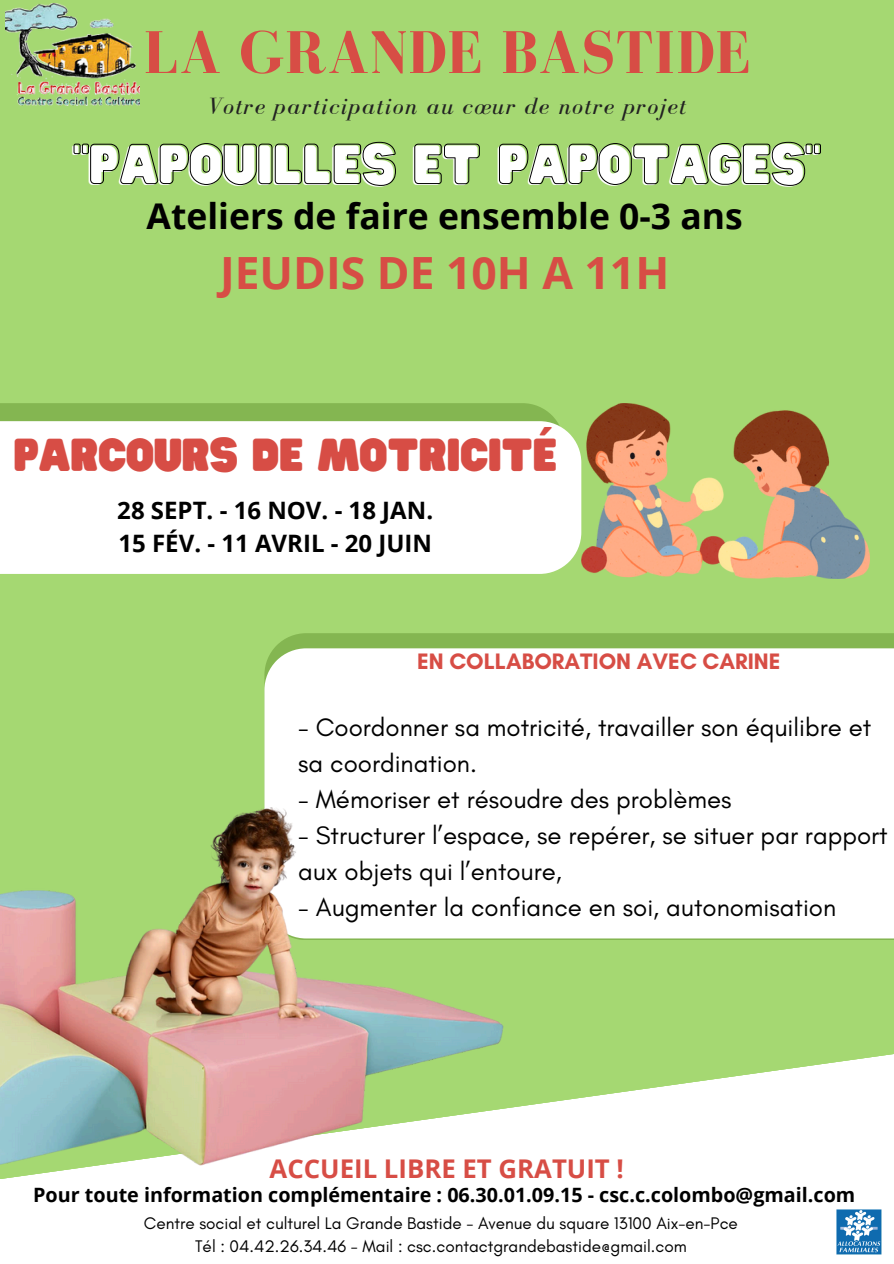
<style>
.page{position:relative;width:894px;height:1264px;background:#fff}
.page>*{position:absolute;margin:0;border:0;box-sizing:border-box;transform-origin:0 0}
.t1{font:700 61.8px "Bodoni FLF";letter-spacing:.01em;color:#d74d45}
.t2{font:49.35px "Hitand Run";color:#fff}
.t3{font:700 44.4px "Open Sans";color:#d74d45}
.t4{font:40.5px "Hitand Run";color:#d74d45}
.t5{font:700 35.4px "Open Sans";color:#000}
.t6{font:25.8px/36px "Glacial Indifference";color:#000}
.t7{font:700 25.8px "Open Sans";color:#d74d45}
.t8{font:italic 24.15px "Bodoni FLF";letter-spacing:.06em;color:#222}
.t9{font:700 24px/32.7px "Open Sans";color:#000}
.t10{font:700 22.8px "Glacial Indifference";color:#d74d45}
.t11{font:700 19.8px "Open Sans";color:#000}
.t12{font:17.1px "Glacial Indifference";color:#000}
</style>
<div class="page">
<div style="left:0;top:0;width:893px;height:1263px;background:#a5d872"></div>
<img style="left:6px;top:3px;width:134px;height:103px">
<svg style="left:518px;top:1054px;width:375px;height:209px;fill:#fff"></svg>
<div style="left:0;top:403px;width:557px;height:18px;background:#84b651"></div>
<div style="left:0;top:421px;width:581px;height:153px;background:#fff"></div>
<div style="left:274px;top:633px;width:619px;height:307px;background:#84b651"></div>
<div style="left:264px;top:648px;width:629px;height:290px;background:#fff"></div>
<img style="left:0;top:674px;width:518px;height:589px">
<img style="left:581px;top:403px;width:288px;height:175px">
<img style="left:836px;top:1209px;width:45px;height:45px">
<svg style="left:73px;top:141px;width:748px;height:45px"></svg>
<h3 class="t1" style="left:143px;top:19px;width:608px">LA GRANDE BASTIDE</h3>
<h4 class="t8" style="left:207px;top:93px;width:480px">Votre participation au cœur de notre projet</h4>
<h2 class="t2" style="left:72px;top:138px;width:748px">"PAPOUILLES ET PAPOTAGES"</h2>
<p class="t5" style="left:147px;top:191px;width:597px">Ateliers de faire ensemble 0-3 ans</p>
<p class="t3" style="left:220px;top:241px;width:450px">JEUDIS DE 10H A 11H</p>
<h6 class="t4" style="left:13px;top:433px;width:545px">PARCOURS DE MOTRICITÉ</h6>
<p class="t9" style="left:117px;top:493px;width:317px">28 SEPT. - 16 NOV. - 18 JAN.<br>15 FÉV. - 11 AVRIL - 20 JUIN</p>
<p class="t10" style="left:417px;top:647px;width:365px">EN COLLABORATION AVEC CARINE</p>
<p class="t6" style="left:298px;top:709px;width:574px">- Coordonner sa motricité, travailler son équilibre et sa coordination.</p>
<p class="t6" style="left:298px;top:781px;width:434px">- Mémoriser et résoudre des problèmes</p>
<p class="t6" style="left:298px;top:817px;width:590px">- Structurer l’espace, se repérer, se situer par rapport aux objets qui l’entoure,</p>
<p class="t6" style="left:298px;top:889px;width:539px">- Augmenter la confiance en soi, autonomisation</p>
<p class="t7" style="left:269px;top:1150px;width:356px">ACCUEIL LIBRE ET GRATUIT !</p>
<p class="t11" style="left:33px;top:1180px;width:823px">Pour toute information complémentaire : 06.30.01.09.15 - csc.c.colombo@gmail.com</p>
<p class="t12" style="left:144px;top:1212px;width:595px">Centre social et culturel La Grande Bastide - Avenue du square 13100 Aix-en-Pce</p>
<p class="t12" style="left:195px;top:1235px;width:493px">Tél : 04.42.26.34.46 - Mail : csc.contactgrandebastide@gmail.com</p>
</div>
